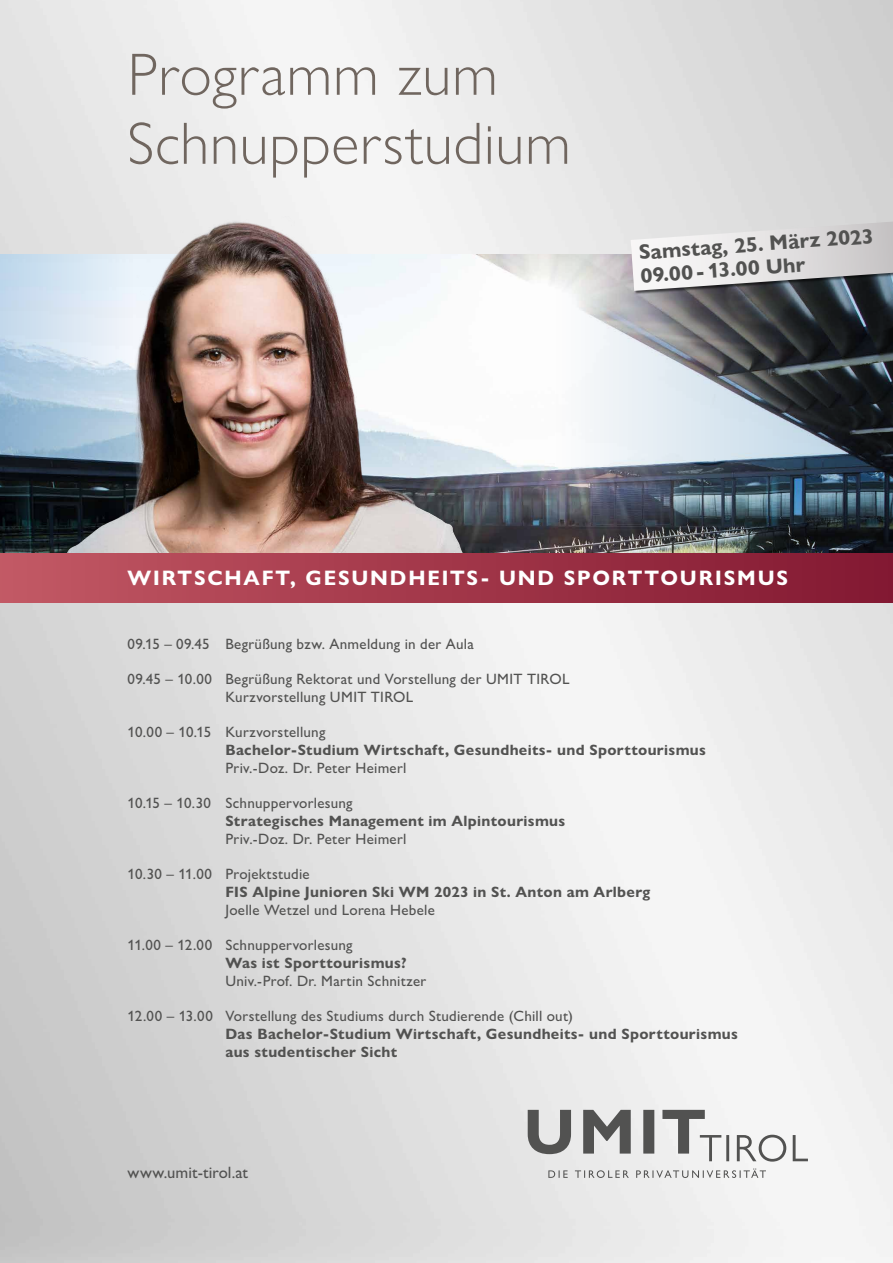
<style>
.page{position:relative;width:893px;height:1263px;background:#fff}
.page>*{position:absolute;margin:0;border:0;box-sizing:border-box;transform-origin:0 0}
.t1{font:300 60px/69px "Gill Sans Nova";letter-spacing:.01em;color:#70665f}
.t2{font:700 21px "Gill Sans Nova";letter-spacing:.085em;color:#fff}
.t3{font:700 21px/23.2px "Gill Sans Nova";color:#525251}
.t4{font:500 16.5px "Gill Sans Nova";color:#525251}
.t5{font:500 15px/18px "Gill Sans Nova";letter-spacing:.015em;color:#525251}
.t6{font:700 15px/18px "Gill Sans Nova";letter-spacing:.02em;color:#525251}
</style>
<div class="page">
<img style="left:0;top:0;width:893px;height:1263px">
<div style="left:0;top:553px;width:893px;height:49px;background:linear-gradient(to right,#c25863,#821730)"></div>
<svg style="left:528px;top:1110px;width:280px;height:51px"></svg>
<svg style="left:548px;top:1168px;width:218px;height:10px"></svg>
<img style="left:487px;top:254px;width:67px;height:299px">
<img style="left:35px;top:216px;width:452px;height:337px">
<svg style="left:0;top:254px;width:133px;height:299px;background:#91a1ae"></svg>
<img style="left:554px;top:254px;width:339px;height:299px">
<div style="left:631px;top:220px;width:262px;height:75px;background:#000;opacity:.6"></div>
<svg style="left:631px;top:222px;width:262px;height:69px"></svg>
<h1 class="t1" style="left:128px;top:39px;width:445px">Programm zum<br>Schnupperstudium</h1>
<h2 class="t3" style="left:638px;top:241px;width:237px;rotate:-4deg">Samstag, 25. März 2023<br>09.00-13.00 Uhr</h2>
<h2 class="t2" style="left:128px;top:565px;width:662px">WIRTSCHAFT, GESUNDHEITS- UND SPORTTOURISMUS</h2>
<p class="t5" style="left:128px;top:634px;width:348px">09.15 – 09.45 Begrüßung bzw. Anmeldung in der Aula</p>
<p class="t5" style="left:225px;top:669px;width:346px;text-indent:-98px">09.45 – 10.00 Begrüßung Rektorat und Vorstellung der UMIT TIROL<br>Kurzvorstellung UMIT TIROL</p>
<p class="t5" style="left:128px;top:723px;width:199px">10.00 – 10.15 Kurzvorstellung</p>
<p class="t6" style="left:225px;top:741px;width:482px">Bachelor-Studium Wirtschaft, Gesundheits- und Sporttourismus</p>
<p class="t5" style="left:225px;top:759px;width:183px">Priv.-Doz. Dr. Peter Heimerl</p>
<p class="t5" style="left:128px;top:794px;width:227px">10.15 – 10.30 Schnuppervorlesung</p>
<p class="t6" style="left:225px;top:812px;width:341px">Strategisches Management im Alpintourismus</p>
<p class="t5" style="left:225px;top:830px;width:183px">Priv.-Doz. Dr. Peter Heimerl</p>
<p class="t5" style="left:128px;top:865px;width:184px">10.30 – 11.00 Projektstudie</p>
<p class="t6" style="left:225px;top:883px;width:426px">FIS Alpine Junioren Ski WM 2023 in St. Anton am Arlberg</p>
<p class="t5" style="left:225px;top:901px;width:211px">Joelle Wetzel und Lorena Hebele</p>
<p class="t5" style="left:128px;top:936px;width:227px">11.00 – 12.00 Schnuppervorlesung</p>
<p class="t6" style="left:225px;top:954px;width:183px">Was ist Sporttourismus?</p>
<p class="t5" style="left:225px;top:972px;width:202px">Univ.-Prof. Dr. Martin Schnitzer</p>
<p class="t5" style="left:128px;top:1007px;width:447px">12.00 – 13.00 Vorstellung des Studiums durch Studierende (Chill out)</p>
<p class="t6" style="left:225px;top:1025px;width:514px">Das Bachelor-Studium Wirtschaft, Gesundheits- und Sporttourismus aus studentischer Sicht</p>
<p class="t4" style="left:128px;top:1162px;width:122px">www.umit-tirol.at</p>
</div>
